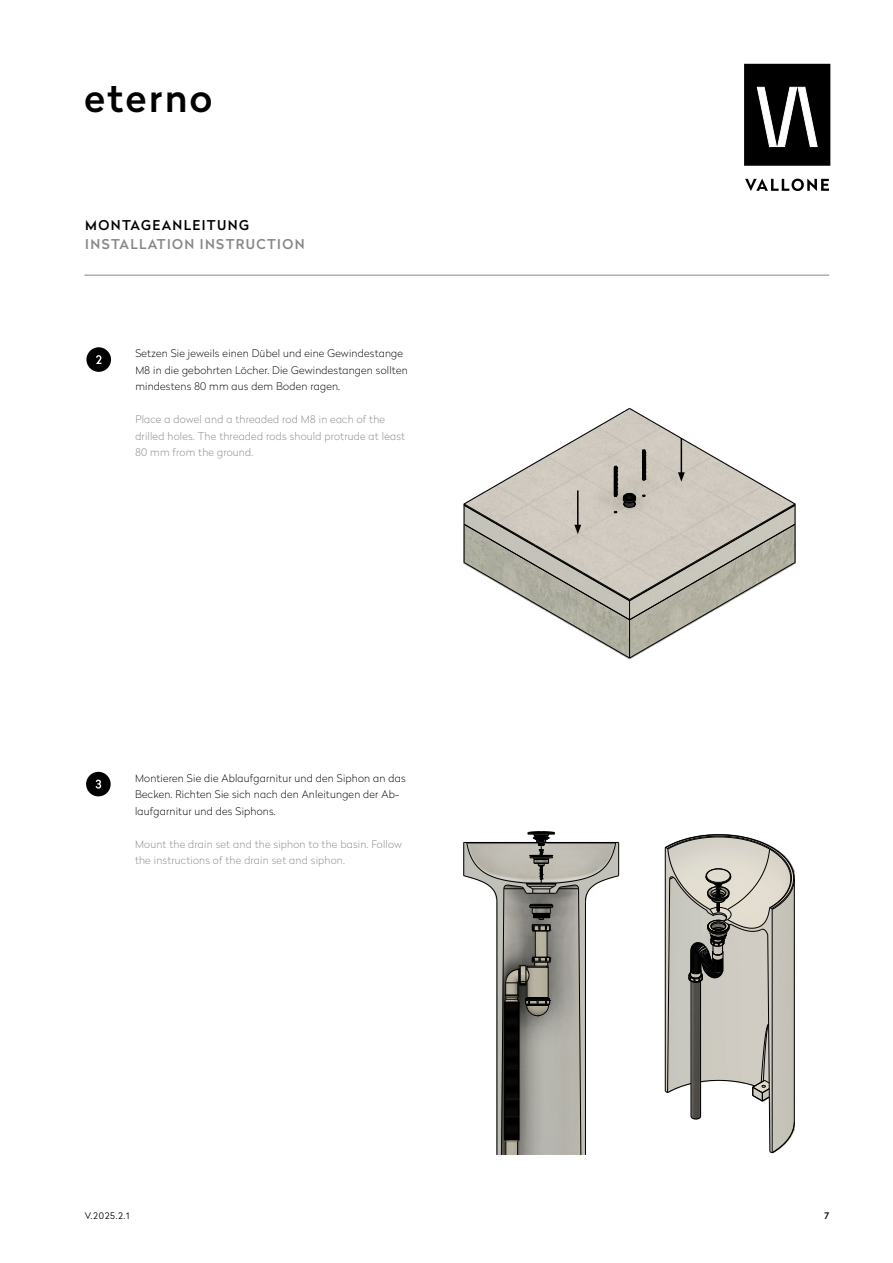
<style>
.page{position:relative;width:893px;height:1263px;background:#fff}
.page>*{position:absolute;margin:0;border:0;box-sizing:border-box;transform-origin:0 0}
.t1{font:500 38.55px "Radikal";letter-spacing:.06em;color:#000}
.t2{font:500 13.5px "Radikal";letter-spacing:.1em;color:#878787}
.t3{font:500 13.5px "Radikal";letter-spacing:.1em;color:#000}
.t4{font:100 10.5px/16.5px "Radikal";letter-spacing:.02em;color:#000}
.t5{font:100 10.5px/16.5px "Radikal";letter-spacing:.02em;color:#878787}
.t6{font:300 9px "Radikal";color:#000}
.t7{font:500 9px "Radikal";color:#000}
</style>
<div class="page">
<svg style="left:745px;top:179px;width:84px;height:12px"></svg>
<div style="left:745px;top:65px;width:84px;height:99px;background:#000"></div>
<div style="left:744px;top:64px;width:86px;height:102px;border:3px solid #000"></div>
<svg style="left:757px;top:87px;width:61px;height:60px"></svg>
<hr style="left:84px;top:275px;width:745px;height:1px;background:#878787">
<svg style="left:463px;top:831px;width:156px;height:323px"></svg>
<svg style="left:664px;top:834px;width:131px;height:319px"></svg>
<div style="left:86px;top:772px;width:25px;height:24px;background:#000;border-radius:50%"></div>
<svg style="left:96px;top:780px;width:5px;height:9px"></svg>
<div style="left:86px;top:347px;width:25px;height:25px;background:#000;border-radius:50%"></div>
<svg style="left:96px;top:355px;width:6px;height:9px"></svg>
<svg style="left:463px;top:408px;width:333px;height:251px"></svg>
<h1 class="t1" style="left:84px;top:70px;width:129px">eterno</h1>
<p class="t3" style="left:85px;top:215px;width:165px">MONTAGEANLEITUNG</p>
<p class="t2" style="left:85px;top:235px;width:221px">INSTALLATION INSTRUCTION</p>
<p class="t4" style="left:135px;top:345px;width:274px">Setzen Sie jeweils einen Dübel und eine Gewindestange<br>M8 in die gebohrten Löcher. Die Gewindestangen sollten mindestens 80 mm aus dem Boden ragen.</p>
<p class="t5" style="left:135px;top:411px;width:271px">Place a dowel and a threaded rod M8 in each of the drilled holes. The threaded rods should protrude at least<br>80 mm from the ground.</p>
<p class="t4" style="left:135px;top:769px;width:272px">Montieren Sie die Ablaufgarnitur und den Siphon an das<br>Becken. Richten Sie sich nach den Anleitungen der Ab&shy;laufgarnitur und des Siphons.</p>
<p class="t5" style="left:135px;top:835px;width:269px">Mount the drain set and the siphon to the basin. Follow the instructions of the drain set and siphon.</p>
<p class="t6" style="left:85px;top:1209px;width:46px">V.2025.2.1</p>
<p class="t7" style="left:824px;top:1209px;width:6px">7</p>
</div>
